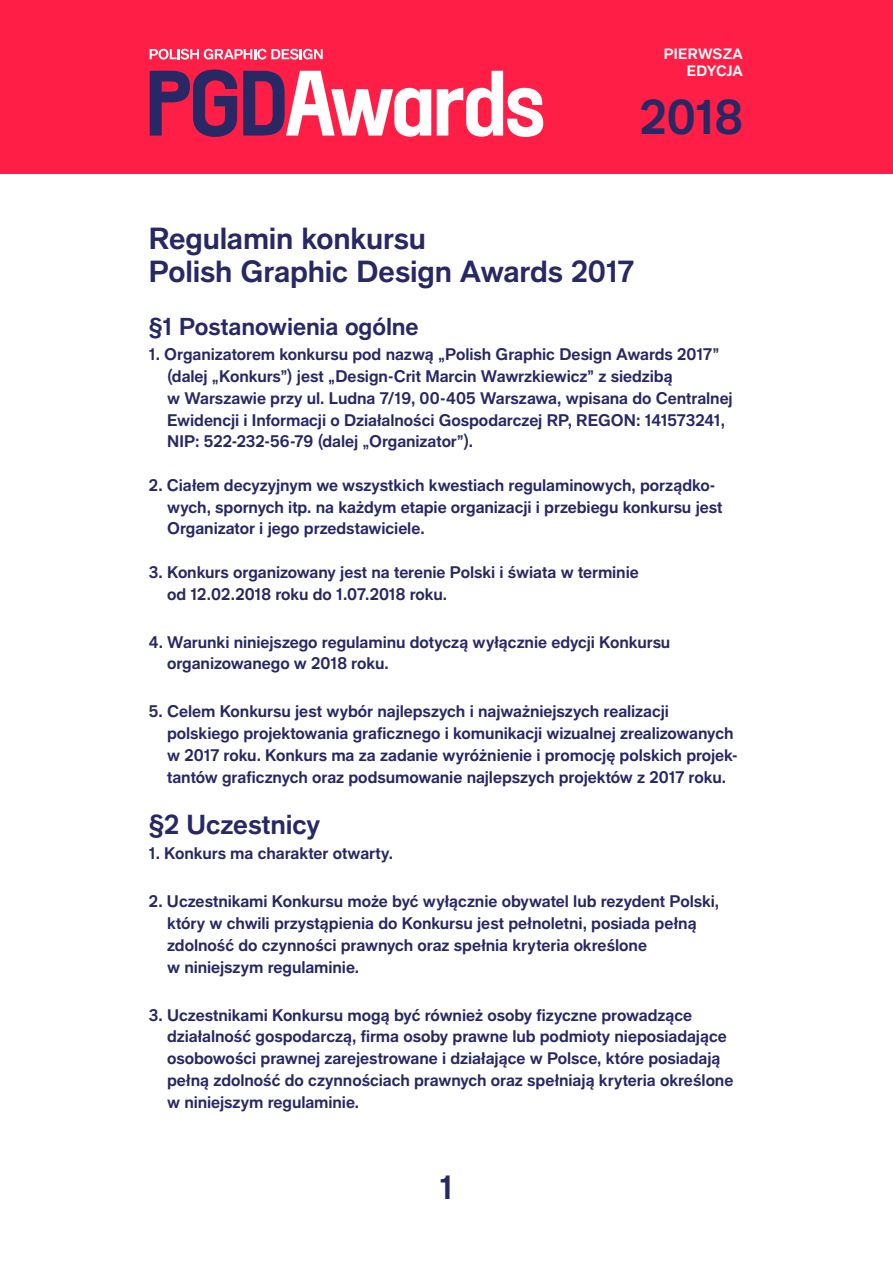
<style>
.page{position:relative;width:893px;height:1263px;background:#fff}
.page>*{position:absolute;margin:0;border:0;box-sizing:border-box;transform-origin:0 0}
.t1{font:700 48px "Applied Sans Pro";color:#282864}
.t2{font:700 33px "Applied Sans Pro";color:#282864}
.t3{font:700 30px/33px "Applied Sans Pro";letter-spacing:-.01em;color:#282864}
.t4{font:700 27px "Applied Sans Pro";letter-spacing:-.005em;color:#282864}
.t5{font:700 24px "Applied Sans Pro";letter-spacing:-.005em;color:#282864}
.t6{font:700 16.5px/21.8px "Applied Sans Pro";letter-spacing:-.005em;color:#282864}
.t7{font:700 14.7px/16.5px "Applied Sans Pro";letter-spacing:.005em;color:#fff;text-align:right}
</style>
<div class="page">
<div style="left:0;top:0;width:893px;height:174px;background:#ff1e46"></div>
<svg style="left:150px;top:69px;width:87px;height:68px"></svg>
<svg style="left:243px;top:71px;width:188px;height:66px"></svg>
<svg style="left:437px;top:71px;width:106px;height:66px"></svg>
<svg style="left:150px;top:49px;width:173px;height:11px"></svg>
<p class="t7" style="left:664px;top:46px;width:81px">PIERWSZA<br>EDYCJA</p>
<h1 class="t1" style="left:640px;top:88px;width:105px">2018</h1>
<h3 class="t3" style="left:149px;top:221px;width:487px">Regulamin konkursu<br>Polish Graphic Design Awards 2017</h3>
<h3 class="t5" style="left:149px;top:312px;width:271px">§1 Postanowienia ogólne</h3>
<p class="t6" style="left:167px;top:343px;width:567px;text-indent:-18px">1. Organizatorem konkursu pod nazwą „Polish Graphic Design Awards 2017” (dalej „Konkurs”) jest „Design-Crit Marcin Wawrzkiewicz” z siedzibą<br>w Warszawie przy ul. Ludna 7/19, 00-405 Warszawa, wpisana do Centralnej Ewidencji i Informacji o Działalności Gospodarczej RP, REGON: 141573241, NIP: 522-232-56-79 (dalej „Organizator”).</p>
<p class="t6" style="left:167px;top:474px;width:557px;text-indent:-18px">2. Ciałem decyzyjnym we wszystkich kwestiach regulaminowych, porządko&shy;wych, spornych itp. na każdym etapie organizacji i przebiegu konkursu jest<br>Organizator i jego przedstawiciele.</p>
<p class="t6" style="left:167px;top:561px;width:473px;text-indent:-18px">3. Konkurs organizowany jest na terenie Polski i świata w terminie od 12.02.2018 roku do 1.07.2018 roku.</p>
<p class="t6" style="left:167px;top:631px;width:505px;text-indent:-18px">4. Warunki niniejszego regulaminu dotyczą wyłącznie edycji Konkursu organizowanego w 2018 roku.</p>
<p class="t6" style="left:167px;top:700px;width:572px;text-indent:-18px">5. Celem Konkursu jest wybór najlepszych i najważniejszych realizacji polskiego projektowania graficznego i komunikacji wizualnej zrealizowanych w 2017 roku. Konkurs ma za zadanie wyróżnienie i promocję polskich projek&shy;tantów graficznych oraz podsumowanie najlepszych projektów z 2017 roku.</p>
<h3 class="t4" style="left:149px;top:808px;width:173px">§2 Uczestnicy</h3>
<p class="t6" style="left:149px;top:842px;width:246px">1. Konkurs ma charakter otwarty.</p>
<p class="t6" style="left:167px;top:890px;width:554px;text-indent:-18px">2. Uczestnikami Konkursu może być wyłącznie obywatel lub rezydent Polski, który w chwili przystąpienia do Konkursu jest pełnoletni, posiada pełną zdolność do czynności prawnych oraz spełnia kryteria określone<br>w niniejszym regulaminie.</p>
<p class="t6" style="left:167px;top:1004px;width:568px;text-indent:-18px">3. Uczestnikami Konkursu mogą być również osoby fizyczne prowadzące działalność gospodarczą, firma osoby prawne lub podmioty nieposiadające osobowości prawnej zarejestrowane i działające w Polsce, które posiadają pełną zdolność do czynnościach prawnych oraz spełniają kryteria określone w niniejszym regulaminie.</p>
<h2 class="t2" style="left:439px;top:1167px;width:16px">1</h2>
</div>
